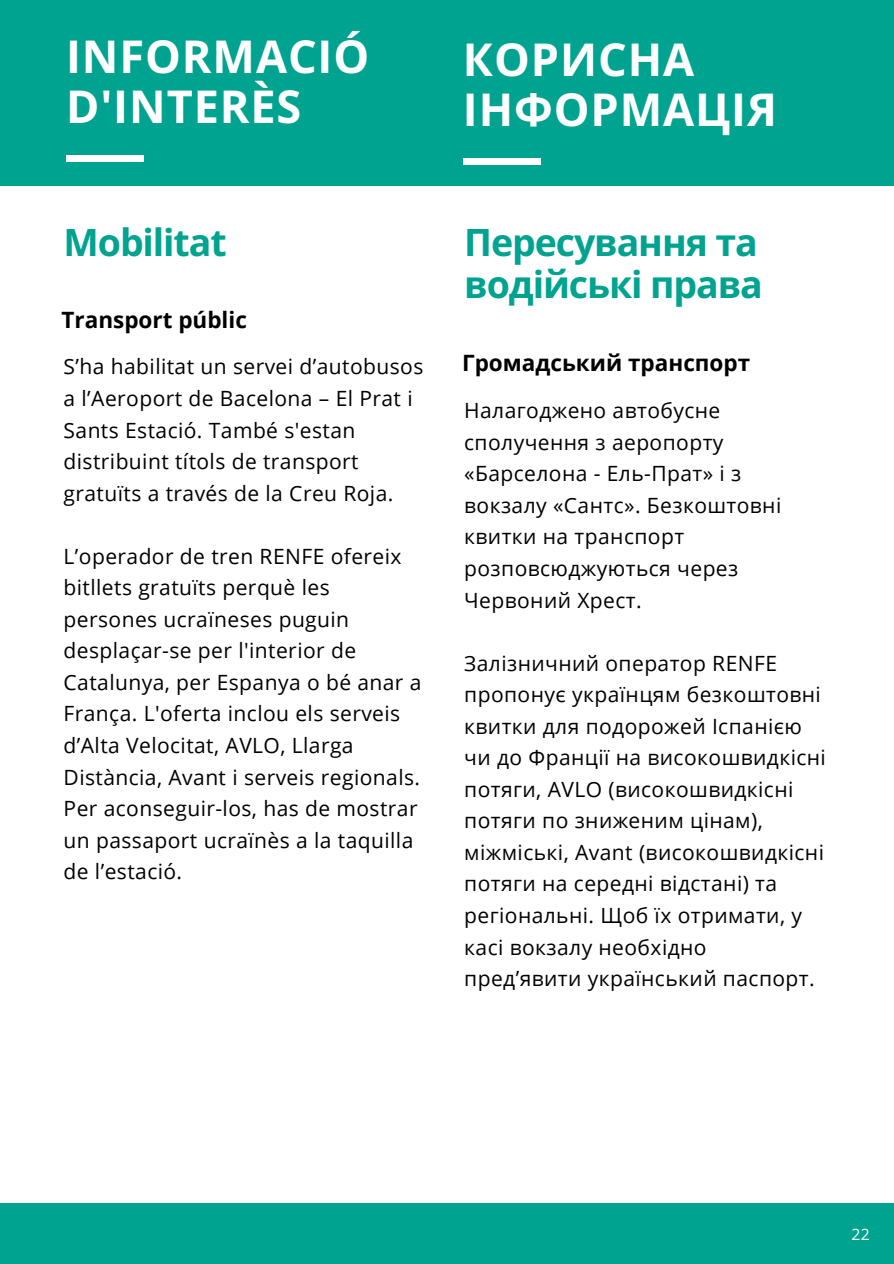
<style>
.page{position:relative;width:894px;height:1264px;background:#fff}
.page>*{position:absolute;margin:0;border:0;box-sizing:border-box;transform-origin:0 0}
.t1{font:700 45px/49.5px "Open Sans";letter-spacing:.02em;color:#fff}
.t2{font:700 37.5px/41.7px "Open Sans";letter-spacing:-.03em;color:#00a390}
.t3{font:700 22.5px "Open Sans";color:#000}
.t4{font:21px/31.5px "Open Sans";letter-spacing:.02em;color:#000}
.t5{font:15.75px "Open Sans";color:#fff}
</style>
<div class="page">
<div style="left:0;top:1203px;width:893px;height:60px;background:#00a390"></div>
<div style="left:0;top:0;width:893px;height:185px;background:#00a390"></div>
<div style="left:66px;top:155px;width:78px;height:7px;background:#fff"></div>
<div style="left:463px;top:158px;width:77px;height:7px;background:#fff"></div>
<h1 class="t1" style="left:66px;top:31px;width:304px">INFORMACIÓ<br>D'INTERÈS</h1>
<h2 class="t2" style="left:64px;top:221px;width:164px">Mobilitat</h2>
<p class="t3" style="left:61px;top:303px;width:187px">Transport públic</p>
<p class="t4" style="left:64px;top:350px;width:361px">S’ha habilitat un servei d’autobusos a l’Aeroport de Bacelona – El Prat i Sants Estació. També s'estan distribuint títols de transport gratuïts a través de la Creu Roja.</p>
<p class="t4" style="left:64px;top:540px;width:359px">L’operador de tren RENFE ofereix bitllets gratuïts perquè les persones ucraïneses puguin desplaçar-se per l'interior de<br>Catalunya, per Espanya o bé anar a<br>França. L'oferta inclou els serveis d’Alta Velocitat, AVLO, Llarga<br>Distància, Avant i serveis regionals.<br>Per aconseguir-los, has de mostrar un passaport ucraïnès a la taquilla de l’estació.</p>
<h1 class="t1" style="left:463px;top:34px;width:315px">КОРИСНА<br>ІНФОРМАЦІЯ</h1>
<h2 class="t2" style="left:464px;top:221px;width:300px">Пересування та водійські права</h2>
<p class="t3" style="left:462px;top:347px;width:289px">Громадський транспорт</p>
<p class="t4" style="left:464px;top:394px;width:318px">Налагоджено автобусне сполучення з аеропорту «Барселона - Ель-Прат» і з вокзалу «Сантс». Безкоштовні квитки на транспорт розповсюджуються через<br>Червоний Хрест.</p>
<p class="t4" style="left:464px;top:646px;width:363px">Залізничний оператор RENFE пропонує українцям безкоштовні квитки для подорожей Іспанією чи до Франції на високошвидкісні потяги, AVLO (високошвидкісні потяги по зниженим цінам), міжміські, Avant (високошвидкісні потяги на середні відстані) та регіональні. Щоб їх отримати, у касі вокзалу необхідно пред’явити український паспорт.</p>
<p class="t5" style="left:851px;top:1222px;width:20px">22</p>
</div>
